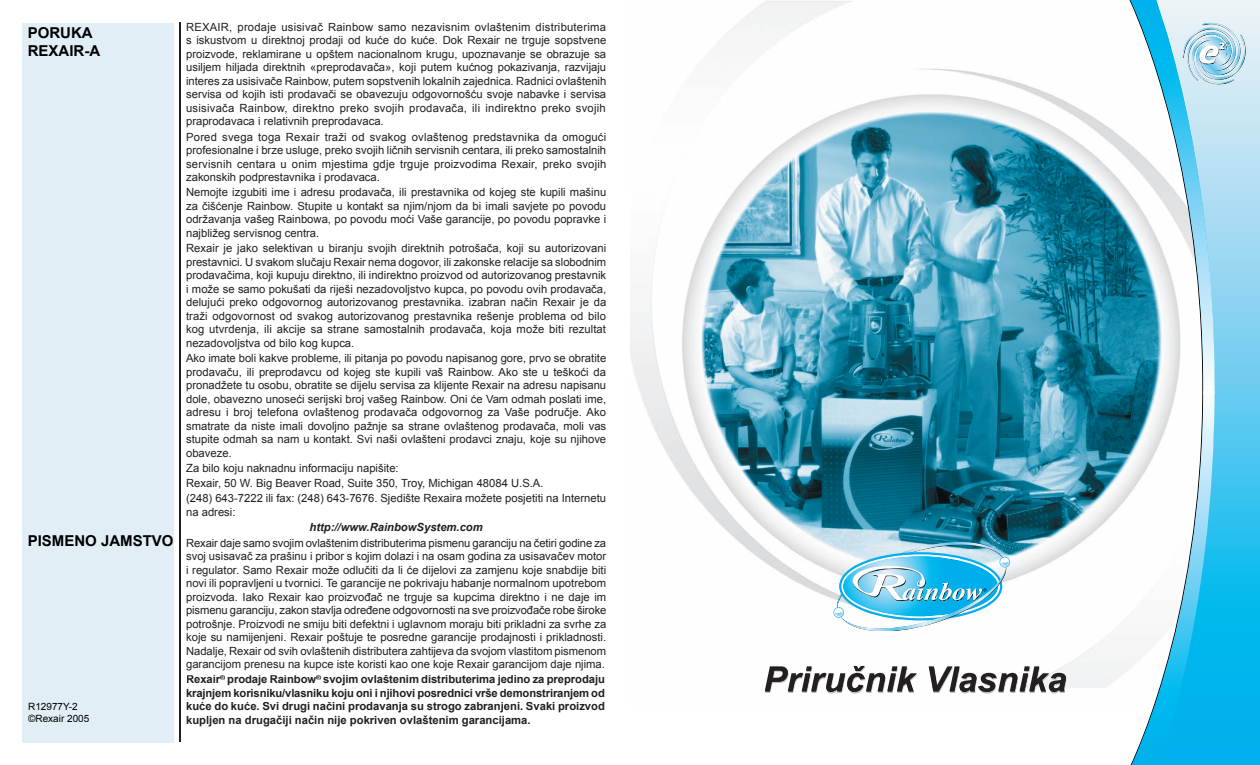
<style>
.page{position:relative;width:1260px;height:765px;background:#fff}
.page>*{position:absolute;margin:0;border:0;box-sizing:border-box;transform-origin:0 0}
.t1{font:700 15px/18px "Arial";color:#000}
.t2{font:11.25px/13.5px "Arial";color:#231f20;text-align:justify}
.t3{font:700 11.25px/13.5px "Arial";letter-spacing:-.005em;color:#231f20;text-align:justify}
.t4{font:italic 700 11.25px "Arial";color:#231f20}
.t5{font:10px/12px "Arial";color:#000}
.t6{font:700 6.5px "Arial";color:#231f20}
</style>
<div class="page">
<div style="left:22px;top:23px;width:152px;height:719px;background:#e2eef5"></div>
<hr style="left:179px;top:22px;width:2px;height:720px;background:#231f20">
<img style="left:630px;top:1px;width:496px;height:687px">
<img style="left:701px;top:111px;width:463px;height:460px;border-radius:50%">
<svg style="left:1215px;top:0;width:45px;height:765px;background:#64ccf0"></svg>
<svg style="left:1127px;top:0;width:88px;height:765px"></svg>
<svg style="left:1199px;top:22px;width:41px;height:42px;background:#bddae7"></svg>
<svg style="left:833px;top:543px;width:177px;height:88px"></svg>
<img style="left:765px;top:666px;width:301px;height:1px">
<svg style="left:765px;top:667px;width:301px;height:25px"></svg>
<h1 class="t1" style="left:28px;top:25px;width:74px">PORUKA<br>REXAIR-A</h1>
<h1 class="t1" style="left:28px;top:532px;width:147px">PISMENO JAMSTVO</h1>
<p class="t5" style="left:28px;top:700px;width:63px">R12977Y-2 ©Rexair 2005</p>
<p class="t2" style="left:186px;top:20px;width:422px">REXAIR, prodaje usisivač Rainbow samo nezavisnim ovlaštenim distributerima s iskustvom u direktnoj prodaji od kuće do kuće. Dok Rexair ne trguje sopstvene proizvode, reklamirane u opštem nacionalnom krugu, upoznavanje se obrazuje sa usiljem hiljada direktnih «preprodavača», koji putem kućnog pokazivanja, razvijaju interes za usisivače Rainbow, putem sopstvenih lokalnih zajednica. Radnici ovlaštenih servisa od kojih isti prodavači se obavezuju odgovornošću svoje nabavke i servisa usisivača Rainbow, direktno preko svojih prodavača, ili indirektno preko svojih praprodavaca i relativnih preprodavaca.</p>
<p class="t2" style="left:186px;top:130px;width:422px">Pored svega toga Rexair traži od svakog ovlaštenog predstavnika da omogući profesionalne i brze usluge, preko svojih ličnih servisnih centara, ili preko samostalnih servisnih centara u onim mjestima gdje trguje proizvodima Rexair, preko svojih zakonskih podprestavnika i prodavaca.</p>
<p class="t2" style="left:186px;top:186px;width:422px">Nemojte izgubiti ime i adresu prodavača, ili prestavnika od kojeg ste kupili mašinu za čišćenje Rainbow. Stupite u kontakt sa njim/njom da bi imali savjete po povodu održavanja vašeg Rainbowa, po povodu moći Vaše garancije, po povodu popravke i najbližeg servisnog centra.</p>
<p class="t2" style="left:186px;top:242px;width:422px">Rexair je jako selektivan u biranju svojih direktnih potrošača, koji su autorizovani prestavnici. U svakom slučaju Rexair nema dogovor, ili zakonske relacije sa slobodnim prodavačima, koji kupuju direktno, ili indirektno proizvod od autorizovanog prestavnik i može se samo pokušati da riješi nezadovoljstvo kupca, po povodu ovih prodavača, delujući preko odgovornog autorizovanog prestavnika. izabran način Rexair je da traži odgovornost od svakog autorizovanog prestavnika rešenje problema od bilo kog utvrdenja, ili akcije sa strane samostalnih prodavača, koja može biti rezultat nezadovoljstva od bilo kog kupca.</p>
<p class="t2" style="left:186px;top:351px;width:422px">Ako imate boli kakve probleme, ili pitanja po povodu napisanog gore, prvo se obratite prodavaču, ili preprodavcu od kojeg ste kupili vaš Rainbow. Ako ste u teškoći da pronadžete tu osobu, obratite se dijelu servisa za klijente Rexair na adresu napisanu dole, obavezno unoseći serijski broj vašeg Rainbow. Oni će Vam odmah poslati ime, adresu i broj telefona ovlaštenog prodavača odgovornog za Vaše područje. Ako smatrate da niste imali dovoljno pažnje sa strane ovlaštenog prodavača, moli vas stupite odmah sa nam u kontakt. Svi naši ovlašteni prodavci znaju, koje su njihove obaveze.</p>
<p class="t2" style="left:186px;top:460px;width:422px;line-height:15.2px;text-align:left">Za bilo koju naknadnu informaciju napišite:<br>Rexair, 50 W. Big Beaver Road, Suite 350, Troy, Michigan 48084 U.S.A.<br>(248) 643-7222 ili fax: (248) 643-7676. Sjedište Rexaira možete posjetiti na Internetu</p>
<p class="t2" style="left:186px;top:505px;width:51px">na adresi:</p>
<p class="t4" style="left:310px;top:520px;width:175px">http://www.RainbowSystem.com</p>
<p class="t2" style="left:186px;top:536px;width:422px">Rexair daje samo svojim ovlaštenim distributerima pismenu garanciju na četiri godine za svoj usisavač za prašinu i pribor s kojim dolazi i na osam godina za usisavačev motor i regulator. Samo Rexair može odlučiti da li će dijelovi za zamjenu koje snabdije biti novi ili popravljeni u tvornici. Te garancije ne pokrivaju habanje normalnom upotrebom proizvoda. Iako Rexair kao proizvođač ne trguje sa kupcima direktno i ne daje im pismenu garanciju, zakon stavlja određene odgovornosti na sve proizvođače robe široke potrošnje. Proizvodi ne smiju biti defektni i uglavnom moraju biti prikladni za svrhe za koje su namijenjeni. Rexair poštuje te posredne garancije prodajnosti i prikladnosti.<br>Nadalje, Rexair od svih ovlaštenih distributera zahtijeva da svojom vlastitom pismenom garancijom prenesu na kupce iste koristi kao one koje Rexair garancijom daje njima.</p>
<p class="t3" style="left:186px;top:673px;width:420px">Rexair<sup>®</sup> prodaje Rainbow svojim ovlaštenim distributerima jedino za preprodaju</p>
<p class="t6" style="left:316px;top:673px;width:6px">®</p>
<p class="t3" style="left:186px;top:686px;width:420px">krajnjem korisniku/vlasniku koju oni i njihovi posrednici vrše demonstriranjem od kuće do kuće. Svi drugi načini prodavanja su strogo zabranjeni. Svaki proizvod kupljen na drugačiji način nije pokriven ovlaštenim garancijama.</p>
</div>
